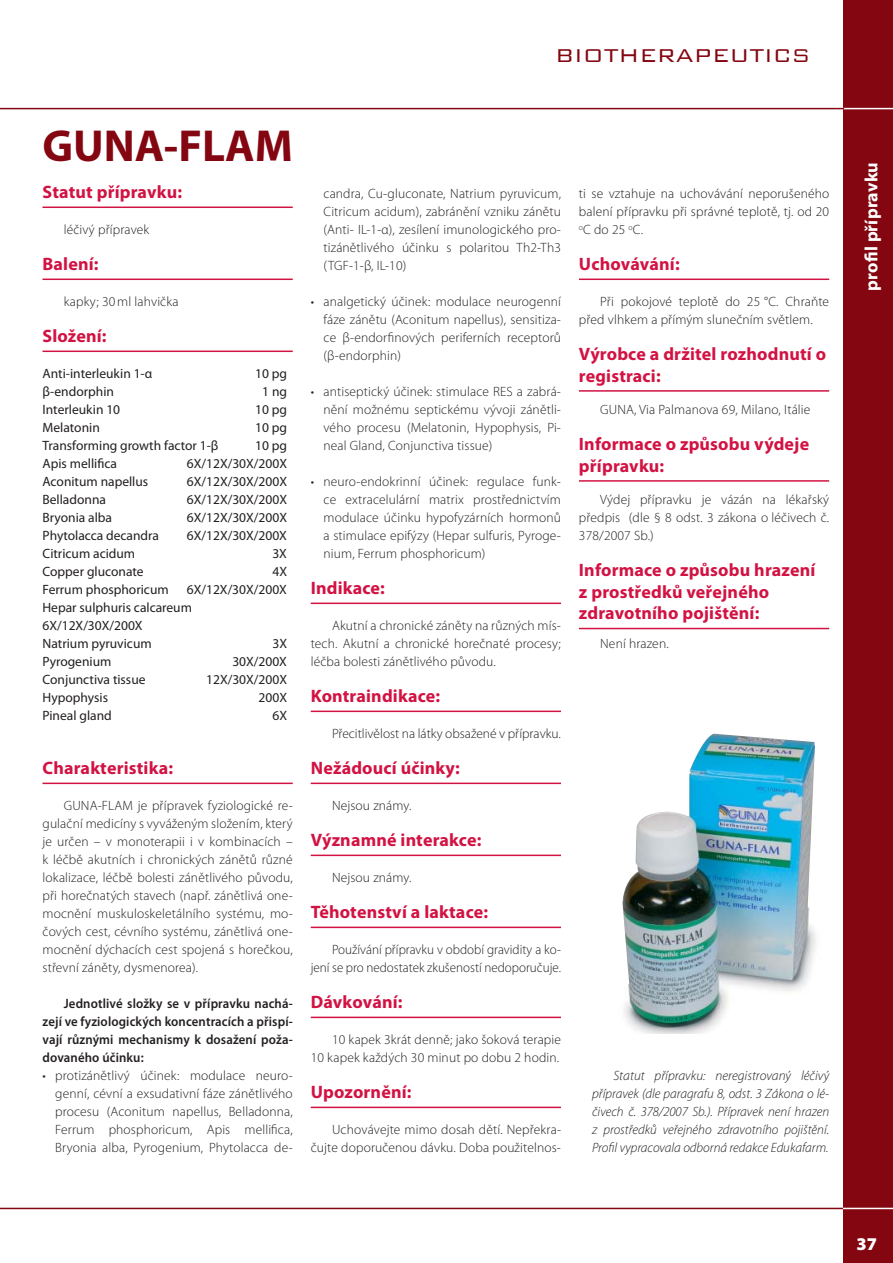
<style>
.page{position:relative;width:893px;height:1263px;background:#fff}
.page>*{position:absolute;margin:0;border:0;box-sizing:border-box;transform-origin:0 0}
.t1{font:700 45px "Myriad Pro";color:#830611}
.t2{font:300 24.75px "Bank Gothic";color:#830611}
.t3{font:700 18px/21.6px "Myriad Pro";letter-spacing:.01em;color:#d21242}
.t4{font:700 18px "Myriad Pro";letter-spacing:.01em;color:#fff}
.t5{font:900 18px "Myriad Pro";color:#fff}
.t6{font:300 13.5px/18px "Myriad Pro";letter-spacing:.01em;color:#231f20;text-align:justify}
.t7{font:13.5px/18px "Myriad Pro";color:#231f20}
.t8{font:italic 300 13.5px/18px "Myriad Pro";color:#231f20;text-align:justify}
.t9{font:600 13.5px/18px "Myriad Pro";letter-spacing:.01em;color:#231f20;text-align:justify;scale:.95 1}
</style>
<div class="page">
<div style="left:844px;top:0;width:49px;height:1263px;background:#830611"></div>
<hr style="left:0;top:108px;width:893px;height:1px;background:#fff">
<hr style="left:0;top:108px;width:844px;height:1px;background:#830611">
<hr style="left:43px;top:207px;width:250px;height:1px;background:#d21242">
<hr style="left:43px;top:279px;width:250px;height:1px;background:#d21242">
<hr style="left:43px;top:351px;width:250px;height:1px;background:#d21242">
<hr style="left:43px;top:783px;width:250px;height:1px;background:#d21242">
<hr style="left:311px;top:603px;width:250px;height:1px;background:#d21242">
<hr style="left:311px;top:711px;width:250px;height:1px;background:#d21242">
<hr style="left:311px;top:783px;width:250px;height:1px;background:#d21242">
<hr style="left:311px;top:855px;width:250px;height:1px;background:#d21242">
<hr style="left:311px;top:927px;width:250px;height:1px;background:#d21242">
<hr style="left:311px;top:1017px;width:250px;height:1px;background:#d21242">
<hr style="left:311px;top:1107px;width:250px;height:1px;background:#d21242">
<hr style="left:579px;top:279px;width:250px;height:1px;background:#d21242">
<hr style="left:579px;top:390px;width:250px;height:2px;background:#d21242">
<hr style="left:579px;top:480px;width:250px;height:2px;background:#d21242">
<hr style="left:579px;top:628px;width:250px;height:1px;background:#d21242">
<hr style="left:0;top:1208px;width:893px;height:1px;background:#fff">
<hr style="left:0;top:1208px;width:843px;height:1px;background:#830611">
<img style="left:622px;top:734px;width:194px;height:299px">
<h2 class="t2" style="left:555px;top:43px;width:257px">BIOTHERAPEUTICS</h2>
<h1 class="t1" style="left:43px;top:129px;width:252px">GUNA-FLAM</h1>
<h3 class="t3" style="left:43px;top:183px;width:141px">Statut přípravku:</h3>
<p class="t6" style="left:64px;top:222px;width:87px">léčivý přípravek</p>
<h3 class="t3" style="left:43px;top:255px;width:58px">Balení:</h3>
<p class="t6" style="left:64px;top:294px;width:116px">kapky; 30 ml lahvička</p>
<h3 class="t3" style="left:43px;top:327px;width:66px">Složení:</h3>
<p class="t7" style="left:43px;top:366px;width:111px">Anti-interleukin 1-α</p>
<p class="t7" style="left:255px;top:366px;width:33px">10 pg</p>
<p class="t7" style="left:43px;top:384px;width:73px">β-endorphin</p>
<p class="t7" style="left:262px;top:384px;width:26px">1 ng</p>
<p class="t7" style="left:43px;top:402px;width:79px">Interleukin 10</p>
<p class="t7" style="left:255px;top:402px;width:33px">10 pg</p>
<p class="t7" style="left:43px;top:420px;width:59px">Melatonin</p>
<p class="t7" style="left:255px;top:420px;width:33px">10 pg</p>
<p class="t7" style="left:43px;top:438px;width:177px">Transforming growth factor 1-β</p>
<p class="t7" style="left:255px;top:438px;width:33px">10 pg</p>
<p class="t7" style="left:43px;top:456px;width:76px">Apis mellifica</p>
<p class="t7" style="left:187px;top:456px;width:102px">6X/12X/30X/200X</p>
<p class="t7" style="left:43px;top:474px;width:107px">Aconitum napellus</p>
<p class="t7" style="left:187px;top:474px;width:102px">6X/12X/30X/200X</p>
<p class="t7" style="left:43px;top:492px;width:65px">Belladonna</p>
<p class="t7" style="left:187px;top:492px;width:102px">6X/12X/30X/200X</p>
<p class="t7" style="left:43px;top:510px;width:71px">Bryonia alba</p>
<p class="t7" style="left:187px;top:510px;width:102px">6X/12X/30X/200X</p>
<p class="t7" style="left:43px;top:528px;width:118px">Phytolacca decandra</p>
<p class="t7" style="left:187px;top:528px;width:102px">6X/12X/30X/200X</p>
<p class="t7" style="left:43px;top:546px;width:94px">Citricum acidum</p>
<p class="t7" style="left:272px;top:546px;width:16px">3X</p>
<p class="t7" style="left:43px;top:564px;width:103px">Copper gluconate</p>
<p class="t7" style="left:272px;top:564px;width:16px">4X</p>
<p class="t7" style="left:43px;top:582px;width:128px">Ferrum phosphoricum</p>
<p class="t7" style="left:43px;top:582px;width:246px;text-indent:144px">6X/12X/30X/200X<br>Hepar sulphuris calcareum<br>6X/12X/30X/200X<br>Natrium pyruvicum</p>
<p class="t7" style="left:272px;top:636px;width:16px">3X</p>
<p class="t7" style="left:43px;top:654px;width:70px">Pyrogenium</p>
<p class="t7" style="left:232px;top:654px;width:56px">30X/200X</p>
<p class="t7" style="left:43px;top:672px;width:105px">Conjunctiva tissue</p>
<p class="t7" style="left:206px;top:672px;width:82px">12X/30X/200X</p>
<p class="t7" style="left:43px;top:690px;width:67px">Hypophysis</p>
<p class="t7" style="left:259px;top:690px;width:30px">200X</p>
<p class="t7" style="left:43px;top:708px;width:71px">Pineal gland</p>
<p class="t7" style="left:272px;top:708px;width:16px">6X</p>
<h3 class="t3" style="left:43px;top:759px;width:132px">Charakteristika:</h3>
<p class="t6" style="left:43px;top:798px;width:252px;text-indent:21px">GUNA-FLAM je přípravek fyziologické re&shy;gulační medicíny s vyváženým složením, který je určen – v monoterapii i v kombinacích – k léčbě akutních i chronických zánětů různé lokalizace, léčbě bolesti zánětlivého původu, při horečnatých stavech (např. zánětlivá one&shy;mocnění muskulo skeletálního systému, mo&shy;čových cest, cévního systému, zánětlivá one&shy;mocnění dýchacích cest spojená s horečkou, střevní záněty, dysmenorea).</p>
<p class="t9" style="left:43px;top:996px;width:265px;text-indent:21px">Jednotlivé složky se v přípravku nachá&shy;zejí ve fyziologických koncentracích a přispí&shy;vají různými mechanismy k dosažení poža&shy;dovaného účinku:</p>
<p class="t6" style="left:55px;top:1068px;width:239px;text-indent:-13px">• protizánětlivý účinek: modulace neuro&shy;genní, cévní a exsudativní fáze zánětlivého procesu (Aconitum napellus, Belladonna, Ferrum phosphoricum, Apis mellifica, Bryonia alba, Pyrogenium, Phytolacca de-</p>
<p class="t6" style="left:323px;top:186px;width:239px">candra, Cu-gluconate, Natrium pyruvicum, Citricum acidum), zabránění vzniku zánětu (Anti- IL-1-α), zesílení imunologického pro&shy;tizánětlivého účinku s polaritou Th2-Th3 (TGF-1-β, IL-10)</p>
<p class="t6" style="left:323px;top:294px;width:239px;text-indent:-13px">• analgetický účinek: modulace neurogenní fáze zánětu (Aconitum napellus), sensitiza&shy;ce β-endorfinových periferních receptorů (β-endorphin)</p>
<p class="t6" style="left:323px;top:384px;width:239px;text-indent:-13px">• antiseptický účinek: stimulace RES a zabrá&shy;nění možnému septickému vývoji zánětli&shy;vého procesu (Melatonin, Hypophysis, Pi&shy;neal Gland, Conjunctiva tissue)</p>
<p class="t6" style="left:323px;top:474px;width:239px;text-indent:-13px">• neuro-endokrinní účinek: regulace funk&shy;ce extracelulární matrix prostřednictvím modulace účinku hypofyzárních hormonů a stimulace epifýzy (Hepar sulfuris, Pyroge&shy;nium, Ferrum phosphoricum)</p>
<h3 class="t3" style="left:311px;top:579px;width:76px">Indikace:</h3>
<p class="t6" style="left:311px;top:618px;width:252px;text-indent:21px">Akutní a chronické záněty na různých mís&shy;tech. Akutní a chronické horečnaté procesy; léčba bolesti zánětlivého původu.</p>
<h3 class="t3" style="left:311px;top:687px;width:131px">Kontraindikace:</h3>
<p class="t6" style="left:332px;top:726px;width:230px">Přecitlivělost na látky obsažené v přípravku.</p>
<h3 class="t3" style="left:311px;top:759px;width:151px">Nežádoucí účinky:</h3>
<p class="t6" style="left:332px;top:798px;width:81px">Nejsou známy.</p>
<h3 class="t3" style="left:311px;top:831px;width:172px">Významné interakce:</h3>
<p class="t6" style="left:332px;top:870px;width:81px">Nejsou známy.</p>
<h3 class="t3" style="left:311px;top:903px;width:179px">Těhotenství a laktace:</h3>
<p class="t6" style="left:311px;top:942px;width:252px;text-align:right">Používání přípravku v období gravidity a ko&shy;jení se pro nedostatek zkušeností nedoporučuje.</p>
<h3 class="t3" style="left:311px;top:993px;width:93px">Dávkování:</h3>
<p class="t6" style="left:311px;top:1032px;width:252px;text-align:right">10 kapek 3krát denně; jako šoková terapie<br>10 kapek každých 30 minut po dobu 2 hodin.</p>
<h3 class="t3" style="left:311px;top:1083px;width:102px">Upozornění:</h3>
<p class="t6" style="left:311px;top:1122px;width:252px;text-align:right">Uchovávejte mimo dosah dětí. Nepřekra&shy;čujte doporučenou dávku. Doba použitelnos-</p>
<p class="t6" style="left:579px;top:186px;width:252px">ti se vztahuje na uchovávání neporušeného balení přípravku při správné teplotě, tj. od 20 <sup>o</sup>C do 25 <sup>o</sup>C.</p>
<h3 class="t3" style="left:579px;top:255px;width:102px">Uchovávání:</h3>
<p class="t6" style="left:579px;top:294px;width:252px;text-indent:21px">Při pokojové teplotě do 25 °C. Chraňte před vlhkem a přímým slunečním světlem.</p>
<h3 class="t3" style="left:579px;top:345px;width:249px">Výrobce a držitel rozhodnutí o registraci:</h3>
<p class="t6" style="left:600px;top:402px;width:212px">GUNA, Via Palmanova 69, Milano, Itálie</p>
<h3 class="t3" style="left:579px;top:435px;width:232px">Informace o způsobu výdeje přípravku:</h3>
<p class="t6" style="left:579px;top:492px;width:252px;text-indent:21px">Výdej přípravku je vázán na lékařský předpis (dle § 8 odst. 3 zákona o léčivech č.<br>378/2007 Sb.)</p>
<h3 class="t3" style="left:579px;top:561px;width:238px">Informace o způsobu hrazení z prostředků veřejného zdravotního pojištění:</h3>
<p class="t6" style="left:600px;top:636px;width:70px">Není hrazen.</p>
<p class="t8" style="left:592px;top:1068px;width:239px;text-indent:21px">Statut přípravku: neregistrovaný léčivý přípravek (dle paragrafu 8, odst. 3 Zákona o lé&shy;čivech č. 378/2007 Sb.). Přípravek není hrazen z prostředků veřejného zdravotního pojištění.<br>Profil vypracovala odborná redakce Edukafarm.</p>
<h3 class="t4" style="left:864px;top:291px;width:130px;rotate:-90deg">profil přípravku</h3>
<h3 class="t5" style="left:857px;top:1237px;width:22px">37</h3>
</div>
